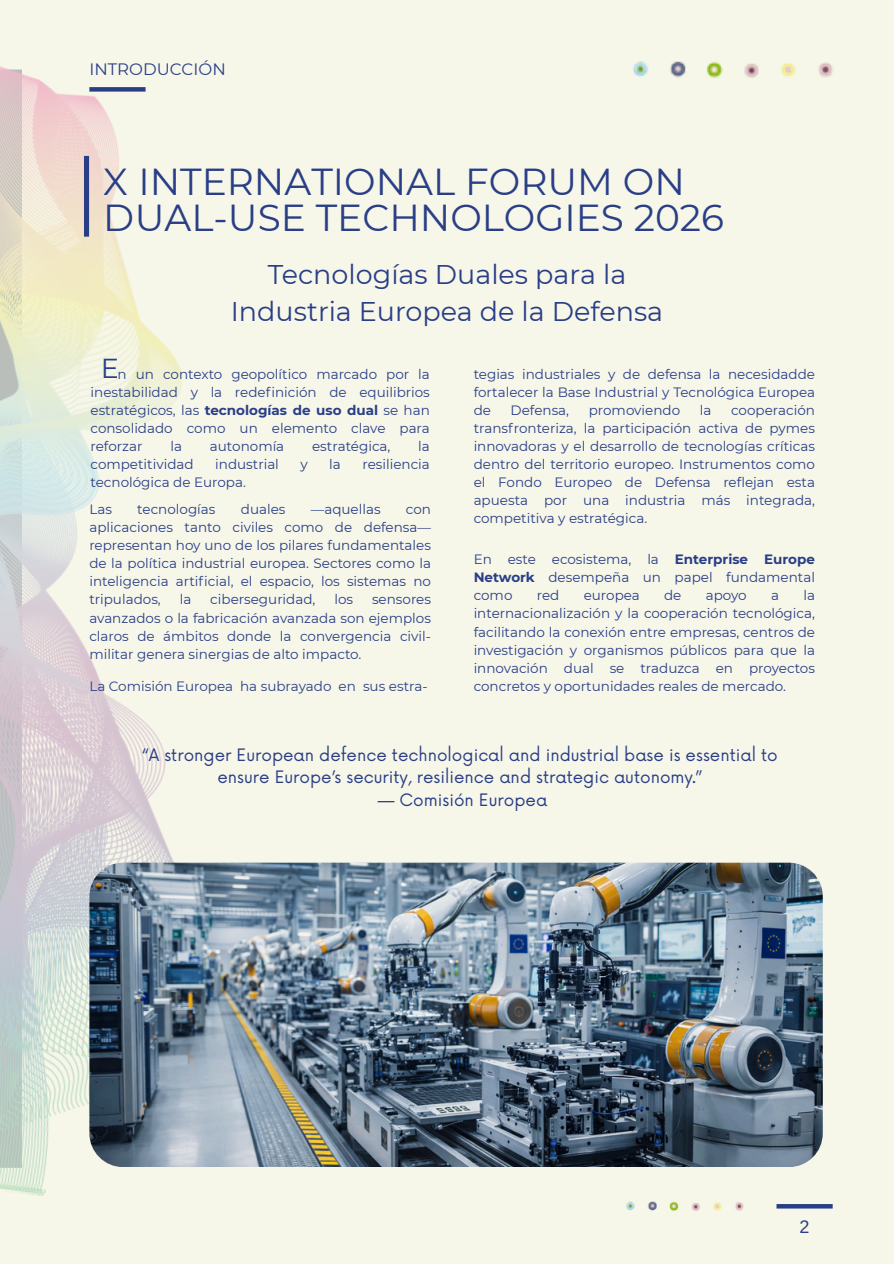
<style>
.page{position:relative;width:894px;height:1264px;background:#fff}
.page>*{position:absolute;margin:0;border:0;box-sizing:border-box;transform-origin:0 0}
.t1{font:37.5px/36.5px "Montserrat";color:#293e86}
.t2{font:27.3px "Montserrat";color:#293e86}
.t3{font:27px/37.2px "Montserrat";color:#293e86;text-align:center}
.t4{font:18px "Arimo";color:#293e86}
.t5{font:16.65px/22.5px "Now";color:#293e86;text-align:center}
.t6{font:16.5px "Montserrat";color:#293e86}
.t7{font:13.5px/18px "Montserrat";color:#293e86;text-align:justify}
.s1{font-weight:700}
</style>
<div class="page">
<div style="left:0;top:0;width:893px;height:1263px;background:#f6f6e9"></div>
<img style="left:0;top:66px;width:273px;height:1130px">
<div style="left:89px;top:87px;width:56px;height:5px;background:#293e86"></div>
<div style="left:776px;top:1203px;width:56px;height:5px;background:#293e86"></div>
<img style="left:626px;top:1201px;width:118px;height:10px">
<img style="left:633px;top:61px;width:200px;height:17px">
<div style="left:84px;top:156px;width:5px;height:81px;background:#293e86"></div>
<img style="left:89px;top:862px;width:733px;height:304px;border-radius:34px">
<p class="t6" style="left:89px;top:59px;width:138px">INTRODUCCIÓN</p>
<h1 class="t1" style="left:104px;top:163px;width:621px">X INTERNATIONAL FORUM ON<br>DUAL-USE TECHNOLOGIES 2026</h1>
<h3 class="t3" style="left:231px;top:256px;width:433px">Tecnologías Duales para la<br>Industria Europea de la Defensa</h3>
<h2 class="t2" style="left:100px;top:351px;width:20px">E</h2>
<p class="t7" style="left:90px;top:365px;width:341px;text-indent:27px">n un contexto geopolítico marcado por la inestabilidad y la redefinición de equilibrios estratégicos, las <span class="s1">tecnologías de uso dual</span> se han consolidado como un elemento clave para reforzar</p>
<p class="t7" style="left:170px;top:437px;width:13px">la</p>
<p class="t7" style="left:210px;top:437px;width:76px">autonomía</p>
<p class="t7" style="left:312px;top:437px;width:80px">estratégica,</p>
<p class="t7" style="left:418px;top:437px;width:13px">la</p>
<p class="t7" style="left:90px;top:455px;width:105px">competitividad</p>
<p class="t7" style="left:215px;top:455px;width:65px">industrial</p>
<p class="t7" style="left:300px;top:455px;width:9px">y</p>
<p class="t7" style="left:329px;top:455px;width:13px">la</p>
<p class="t7" style="left:362px;top:455px;width:69px">resiliencia</p>
<p class="t7" style="left:89px;top:468px;width:158px;line-height:27.5px">tecnológica de Europa.<br>Las</p>
<p class="t7" style="left:137px;top:500px;width:80px">tecnologías</p>
<p class="t7" style="left:241px;top:500px;width:46px">duales</p>
<p class="t7" style="left:311px;top:500px;width:71px">—aquellas</p>
<p class="t7" style="left:89px;top:500px;width:343px;text-indent:316px">con aplicaciones tanto civiles como de defensa— representan hoy uno de los pilares fundamentales de la política industrial europea. Sectores como la inteligencia artificial, el espacio, los sistemas no tripulados,</p>
<p class="t7" style="left:180px;top:590px;width:13px">la</p>
<p class="t7" style="left:210px;top:590px;width:107px">ciberseguridad,</p>
<p class="t7" style="left:334px;top:590px;width:20px">los</p>
<p class="t7" style="left:89px;top:590px;width:343px;text-indent:282px">sensores avanzados o la fabricación avanzada son ejemplos claros de ámbitos donde la convergencia civil&shy;militar genera sinergias de alto impacto.</p>
<p class="t7" style="left:473px;top:365px;width:343px">tegias industriales y de defensa la necesidadde fortalecer la Base Industrial y Tecnológica Europea de</p>
<p class="t7" style="left:510px;top:401px;width:60px">Defensa,</p>
<p class="t7" style="left:588px;top:401px;width:93px">promoviendo</p>
<p class="t7" style="left:699px;top:401px;width:13px">la</p>
<p class="t7" style="left:473px;top:401px;width:343px;text-indent:257px">cooperación transfronteriza, la participación activa de pymes innovadoras y el desarrollo de tecnologías críticas dentro del territorio europeo. Instrumentos como el Fondo Europeo de Defensa reflejan esta apuesta por una industria más integrada, competitiva y estratégica.</p>
<p class="t7" style="left:473px;top:550px;width:343px">En este ecosistema, la <span class="s1">Enterprise Europe Network</span> desempeña un papel fundamental como</p>
<p class="t7" style="left:473px;top:586px;width:343px;text-indent:329px">la internacionalización y la cooperación tecnológica, facilitando la conexión entre empresas, centros de investigación y organismos públicos para que la innovación dual se traduzca en proyectos</p>
<p class="t7" style="left:536px;top:586px;width:24px">red</p>
<p class="t7" style="left:583px;top:586px;width:58px">europea</p>
<p class="t7" style="left:664px;top:586px;width:19px">de</p>
<p class="t7" style="left:705px;top:586px;width:42px">apoyo</p>
<p class="t7" style="left:770px;top:586px;width:9px">a</p>
<p class="t7" style="left:89px;top:676px;width:339px">La Comisión Europea ha subrayado en sus estra-</p>
<p class="t7" style="left:473px;top:676px;width:314px">concretos y oportunidades reales de mercado.</p>
<p class="t5" style="left:142px;top:744px;width:636px">“A stronger European defence technological and industrial base is essential to ensure Europe’s security, resilience and strategic autonomy.”</p>
<p class="t5" style="left:377px;top:789px;width:171px">— Comisión Europea</p>
<h3 class="t4" style="left:799px;top:1216px;width:12px">2</h3>
</div>
